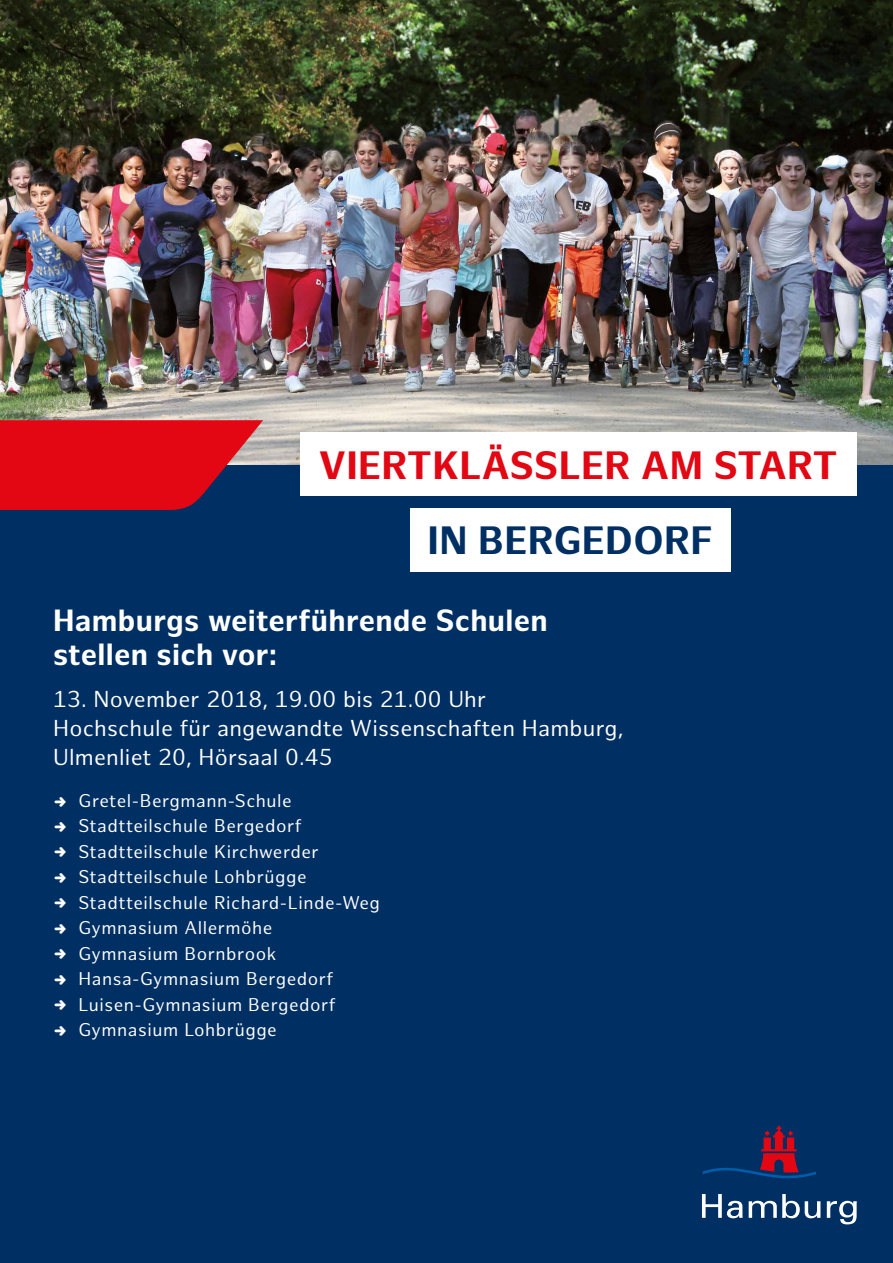
<style>
.page{position:relative;width:893px;height:1263px;background:#fff}
.page>*{position:absolute;margin:0;border:0;box-sizing:border-box;transform-origin:0 0}
.t1{font:700 38.62px "Hamburg Sans";letter-spacing:.01em;color:#e30613}
.t2{font:700 38.62px "Hamburg Sans";letter-spacing:.01em;color:#003063}
.t3{font:700 30px/33.8px "Hamburg Sans";letter-spacing:.01em;color:#fff}
.t4{font:22.5px/29px "Hamburg Sans";letter-spacing:.01em;color:#fff}
.t5{font:18px/25.5px "Hamburg Sans";letter-spacing:.03em;color:#fff}
</style>
<div class="page">
<img style="left:0;top:0;width:893px;height:465px">
<div style="left:0;top:465px;width:893px;height:798px;background:#003063"></div>
<svg style="left:0;top:420px;width:263px;height:90px;background:#c91121"></svg>
<svg style="left:703px;top:1126px;width:113px;height:53px"></svg>
<svg style="left:702px;top:1194px;width:41px;height:24px"></svg>
<svg style="left:749px;top:1194px;width:71px;height:24px"></svg>
<svg style="left:827px;top:1201px;width:30px;height:23px"></svg>
<div style="left:300px;top:432px;width:556px;height:64px;background:#fff"></div>
<div style="left:410px;top:508px;width:320px;height:64px;background:#fff"></div>
<h1 class="t1" style="left:319px;top:442px;width:520px">VIERTKLÄSSLER AM START</h1>
<h1 class="t2" style="left:428px;top:518px;width:286px">IN BERGEDORF</h1>
<h2 class="t3" style="left:53px;top:605px;width:496px">Hamburgs weiterführende Schulen stellen sich vor:</h2>
<p class="t4" style="left:53px;top:685px;width:572px">13. November 2018, 19.00 bis 21.00 Uhr<br>Hochschule für angewandte Wissenschaften Hamburg,<br>Ulmenliet 20, Hörsaal 0.45</p>
<p class="t5" style="left:79px;top:788px;width:303px">Gretel-Bergmann-Schule<br>Stadtteilschule Bergedorf<br>Stadtteilschule Kirchwerder<br>Stadtteilschule Lohbrügge<br>Stadtteilschule Richard-Linde-Weg<br>Gymnasium Allermöhe<br>Gymnasium Bornbrook<br>Hansa-Gymnasium Bergedorf<br>Luisen-Gymnasium Bergedorf<br>Gymnasium Lohbrügge</p>
</div>
